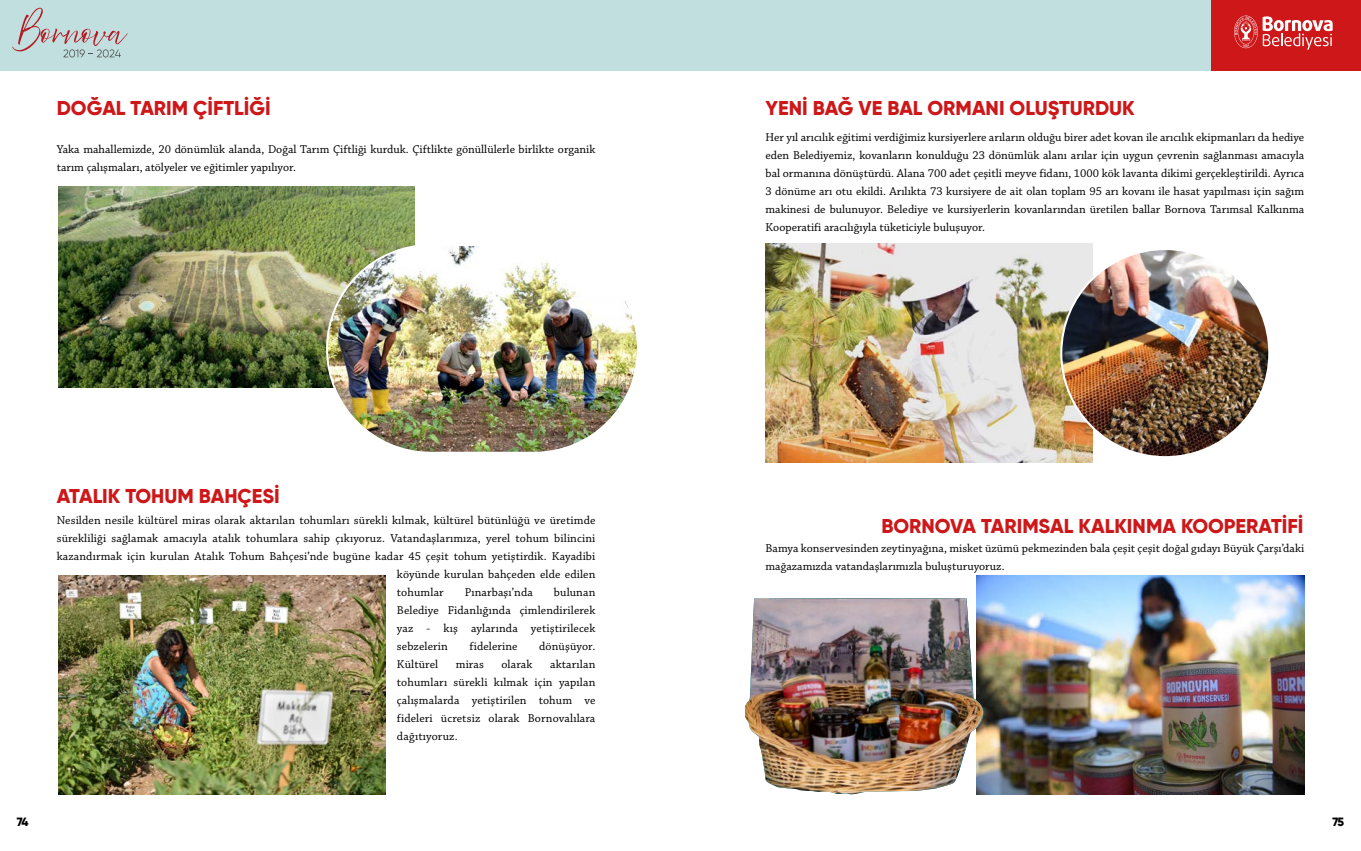
<style>
.page{position:relative;width:1361px;height:851px;background:#fff}
.page>*{position:absolute;margin:0;border:0;box-sizing:border-box;transform-origin:0 0}
.t1{font:800 20px "Gilroy";color:#cd1719}
.t2{font:12px/18px "Chaparral Pro";letter-spacing:.01em;color:#000;text-align:justify}
.t3{font:800 12px "Gilroy";color:#000}
</style>
<div class="page">
<div style="left:0;top:0;width:1210px;height:71px;background:#c1dfdf"></div>
<svg style="left:12px;top:8px;width:116px;height:49px"></svg>
<div style="left:1210px;top:0;width:151px;height:71px;background:#cd1719"></div>
<svg style="left:1234px;top:16px;width:98px;height:34px"></svg>
<img style="left:765px;top:244px;width:328px;height:218px">
<img style="left:977px;top:575px;width:327px;height:218px">
<img style="left:1061px;top:249px;width:208px;height:208px;border-radius:104px">
<img style="left:745px;top:598px;width:239px;height:197px">
<img style="left:58px;top:187px;width:356px;height:200px">
<img style="left:327px;top:245px;width:311px;height:207px;border-radius:104px">
<img style="left:58px;top:575px;width:327px;height:218px">
<h1 class="t1" style="left:57px;top:95px;width:215px">DOĞAL TARIM ÇİFTLİĞİ</h1>
<p class="t2" style="left:57px;top:141px;width:540px">Yaka mahallemizde, 20 dönümlük alanda, Doğal Tarım Çiftliği kurduk. Çiftlikte gönüllülerle birlikte organik tarım çalışmaları, atölyeler ve eğitimler yapılıyor.</p>
<h1 class="t1" style="left:57px;top:483px;width:224px">ATALIK TOHUM BAHÇESİ</h1>
<p class="t2" style="left:57px;top:511px;width:540px">Nesilden nesile kültürel miras olarak aktarılan tohumları sürekli kılmak, kültürel bütünlüğü ve üretimde</p>
<p class="t2" style="left:57px;top:529px;width:540px">sürekliliği sağlamak amacıyla atalık tohumlara sahip çıkıyoruz. Vatandaşlarımıza, yerel tohum bilincini</p>
<p class="t2" style="left:57px;top:547px;width:540px">kazandırmak için kurulan Atalık Tohum Bahçesi’nde bugüne kadar 45 çeşit tohum yetiştirdik. Kayadibi</p>
<p class="t2" style="left:397px;top:565px;width:200px">köyünde kurulan bahçeden elde edilen</p>
<p class="t2" style="left:397px;top:583px;width:48px">tohumlar</p>
<p class="t2" style="left:465px;top:583px;width:70px">Pınarbaşı’nda</p>
<p class="t2" style="left:397px;top:583px;width:200px;text-indent:157px">bulunan Belediye Fidanlığında çimlendirilerek yaz - kış aylarında yetiştirilecek sebzelerin</p>
<p class="t2" style="left:469px;top:637px;width:49px">fidelerine</p>
<p class="t2" style="left:539px;top:637px;width:58px">dönüşüyor.</p>
<p class="t2" style="left:397px;top:655px;width:200px;text-indent:153px">aktarılan tohumları sürekli kılmak için yapılan çalışmalarda yetiştirilen tohum ve fideleri ücretsiz olarak Bornovalılara dağıtıyoruz.</p>
<p class="t2" style="left:397px;top:655px;width:43px">Kültürel</p>
<p class="t2" style="left:456px;top:655px;width:30px">miras</p>
<p class="t2" style="left:501px;top:655px;width:33px">olarak</p>
<h1 class="t1" style="left:765px;top:95px;width:371px">YENİ BAĞ VE BAL ORMANI OLUŞTURDUK</h1>
<p class="t2" style="left:765px;top:128px;width:540px">Her yıl arıcılık eğitimi verdiğimiz kursiyerlere arıların olduğu birer adet kovan ile arıcılık ekipmanları da hediye eden Belediyemiz, kovanların konulduğu 23 dönümlük alanı arılar için uygun çevrenin sağlanması amacıyla bal ormanına dönüştürdü. Alana 700 adet çeşitli meyve fidanı, 1000 kök lavanta dikimi gerçekleştirildi. Ayrıca 3 dönüme arı otu ekildi. Arılıkta 73 kursiyere de ait olan toplam 95 arı kovanı ile hasat yapılması için sağım makinesi de bulunuyor. Belediye ve kursiyerlerin kovanlarından üretilen ballar Bornova Tarımsal Kalkınma Kooperatifi aracılığıyla tüketiciyle buluşuyor.</p>
<h1 class="t1" style="left:881px;top:513px;width:423px">BORNOVA TARIMSAL KALKINMA KOOPERATİFİ</h1>
<p class="t2" style="left:765px;top:539px;width:540px">Bamya konservesinden zeytinyağına, misket üzümü pekmezinden bala çeşit çeşit doğal gıdayı Büyük Çarşı’daki mağazamızda vatandaşlarımızla buluşturuyoruz.</p>
<p class="t3" style="left:17px;top:814px;width:13px">74</p>
<p class="t3" style="left:1332px;top:814px;width:13px">75</p>
</div>
